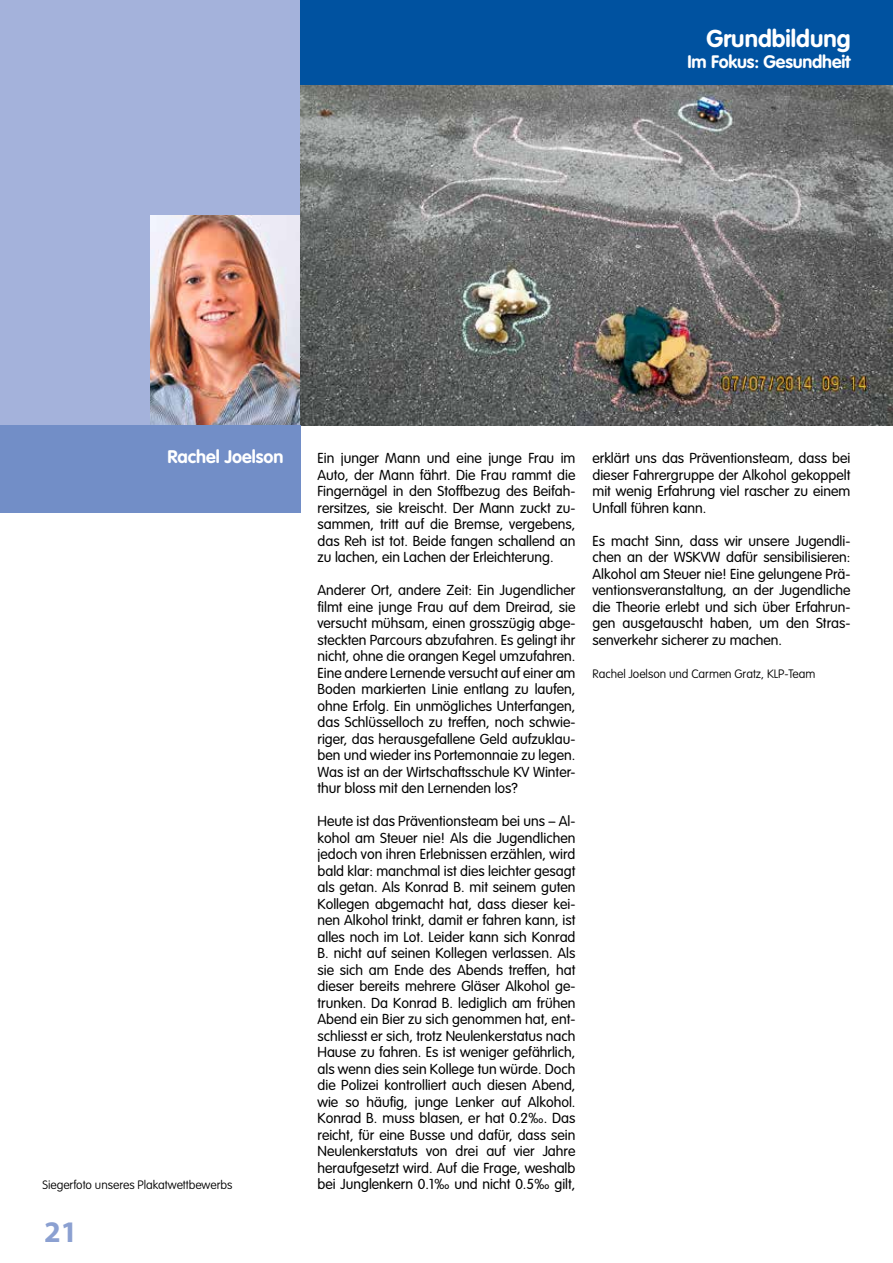
<style>
.page{position:relative;width:893px;height:1263px;background:#fff}
.page>*{position:absolute;margin:0;border:0;box-sizing:border-box;transform-origin:0 0}
.t1{font:700 30px "Myriad";color:#8ba0d1}
.t2{font:700 24px "VAG Rounded Std";color:#fff}
.t3{font:700 18px "VAG Rounded Std";color:#fff}
.t4{font:700 17.85px "VAG Rounded Std";letter-spacing:-.01em;color:#fff}
.t5{font:300 14.25px/16.5px "VAG Rounded Std";color:#000;text-align:justify}
.t6{font:100 12px "VAG Rounded Std";color:#000}
</style>
<div class="page">
<div style="left:0;top:0;width:300px;height:425px;background:#a4b2db"></div>
<div style="left:300px;top:0;width:593px;height:85px;background:#0052a0"></div>
<img style="left:150px;top:216px;width:150px;height:209px">
<img style="left:300px;top:85px;width:593px;height:340px">
<div style="left:0;top:425px;width:300px;height:88px;background:#728ec7"></div>
<h2 class="t2" style="left:706px;top:25px;width:146px">Grundbildung</h2>
<p class="t4" style="left:687px;top:51px;width:165px">Im Fokus: Gesundheit</p>
<p class="t3" style="left:168px;top:446px;width:117px">Rachel Joelson</p>
<p class="t6" style="left:43px;top:1178px;width:191px">Siegerfoto unseres Plakatwettbewerbs</p>
<h1 class="t1" style="left:44px;top:1216px;width:35px">21</h1>
<p class="t5" style="left:317px;top:450px;width:259px">Ein junger Mann und eine junge Frau im Auto, der Mann fährt. Die Frau rammt die Fingernägel in den Stoffbezug des Beifah&shy;rersitzes, sie kreischt. Der Mann zuckt zu&shy;sammen, tritt auf die Bremse, vergebens, das Reh ist tot. Beide fangen schallend an zu lachen, ein Lachen der Erleichterung.</p>
<p class="t5" style="left:317px;top:582px;width:259px">Anderer Ort, andere Zeit: Ein Jugendlicher filmt eine junge Frau auf dem Dreirad, sie versucht mühsam, einen grosszügig abge&shy;steckten Parcours abzufahren. Es gelingt ihr nicht, ohne die orangen Kegel umzufahren.<br>Eine andere Lernende versucht auf einer am Boden markierten Linie entlang zu laufen, ohne Erfolg. Ein unmögliches Unterfangen, das Schlüsselloch zu treffen, noch schwie&shy;riger, das herausgefallene Geld aufzuklau&shy;ben und wieder ins Portemonnaie zu legen.<br>Was ist an der Wirtschaftsschule KV Winter&shy;thur bloss mit den Lernenden los?</p>
<p class="t5" style="left:317px;top:813px;width:259px">Heute ist das Präventionsteam bei uns – Al&shy;kohol am Steuer nie! Als die Jugendlichen jedoch von ihren Erlebnissen erzählen, wird bald klar: manchmal ist dies leichter gesagt als getan. Als Konrad B. mit seinem guten Kollegen abgemacht hat, dass dieser kei&shy;nen Alkohol trinkt, damit er fahren kann, ist alles noch im Lot. Leider kann sich Konrad B. nicht auf seinen Kollegen verlassen. Als sie sich am Ende des Abends treffen, hat dieser bereits mehrere Gläser Alkohol ge&shy;trunken. Da Konrad B. lediglich am frühen Abend ein Bier zu sich genommen hat, ent&shy;schliesst er sich, trotz Neulenkerstatus nach Hause zu fahren. Es ist weniger gefährlich, als wenn dies sein Kollege tun würde. Doch die Polizei kontrolliert auch diesen Abend, wie so häufig, junge Lenker auf Alkohol.<br>Konrad B. muss blasen, er hat 0.2‰. Das reicht, für eine Busse und dafür, dass sein Neulenkerstatuts von drei auf vier Jahre heraufgesetzt wird. Auf die Frage, weshalb bei Junglenkern 0.1‰ und nicht 0.5‰ gilt,</p>
<p class="t5" style="left:592px;top:450px;width:259px">erklärt uns das Präventionsteam, dass bei dieser Fahrergruppe der Alkohol gekoppelt mit wenig Erfahrung viel rascher zu einem Unfall führen kann.</p>
<p class="t5" style="left:592px;top:533px;width:259px">Es macht Sinn, dass wir unsere Jugendli&shy;chen an der WSKVW dafür sensibilisieren:<br>Alkohol am Steuer nie! Eine gelungene Prä&shy;ventionsveranstaltung, an der Jugendliche die Theorie erlebt und sich über Erfahrun&shy;gen ausgetauscht haben, um den Stras&shy;senverkehr sicherer zu machen.</p>
<p class="t6" style="left:592px;top:666px;width:225px">Rachel Joelson und Carmen Gratz, KLP-Team</p>
</div>
